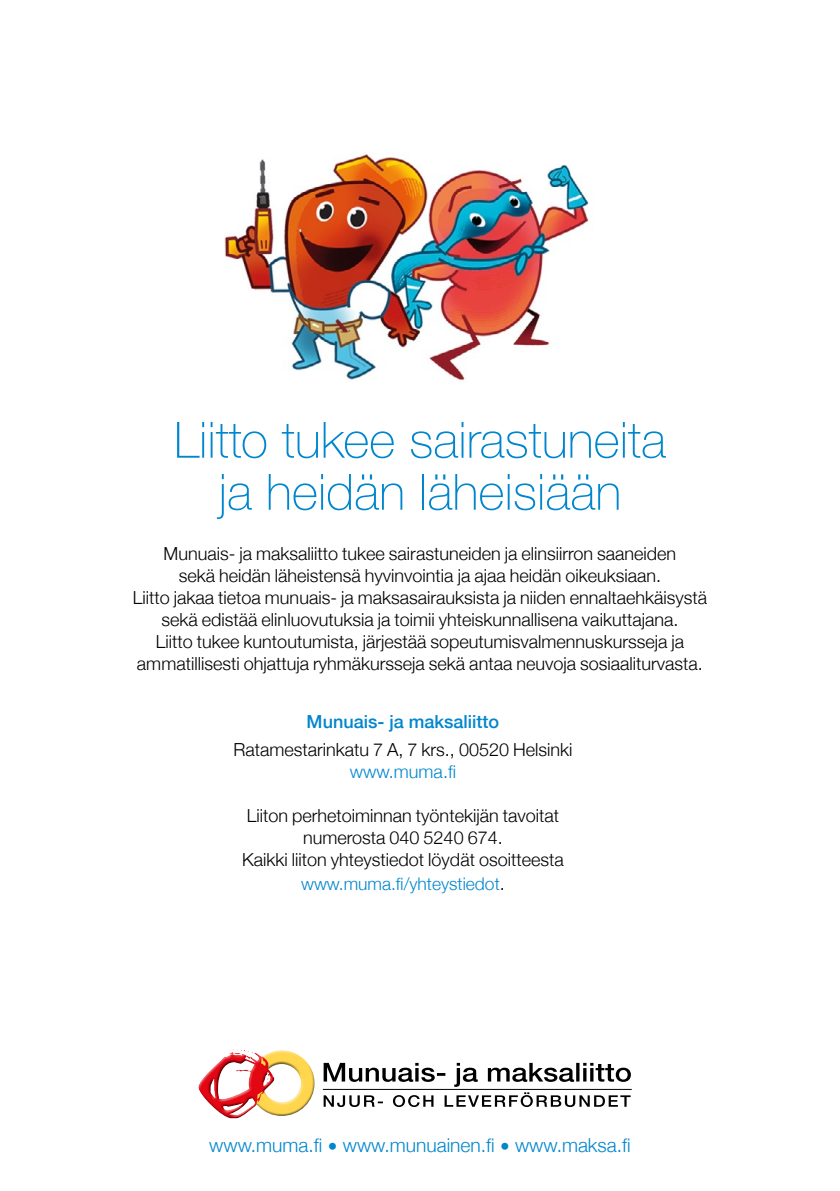
<style>
.page{position:relative;width:840px;height:1191px;background:#fff}
.page>*{position:absolute;margin:0;border:0;box-sizing:border-box;transform-origin:0 0}
.t1{font:100 50px/52px "Helvetica Neue";color:#0086ce;text-align:center}
.t2{font:300 19.2px "Helvetica Neue";color:#0086ce}
.t3{font:300 18px/22px "Helvetica Neue";color:#000;text-align:center}
.t4{font:500 18px "Helvetica Neue";color:#0086ce}
.t5{font:300 18px "Helvetica Neue";color:#0086ce}
.t6{font:300 17.4px "Helvetica Neue";color:#0086ce}
.s1{font-size:18px;color:#000}
</style>
<div class="page">
<div style="left:196px;top:1050px;width:122px;height:70px;background:#000;opacity:.55"></div>
<svg style="left:323px;top:1092px;width:307px;height:15px"></svg>
<hr style="left:323px;top:1089px;width:308px;height:1px;background:#000">
<svg style="left:323px;top:1062px;width:307px;height:24px"></svg>
<img style="left:224px;top:152px;width:365px;height:228px">
<h1 class="t1" style="left:174px;top:412px;width:493px">Liitto tukee sairastuneita ja heidän läheisiään</h1>
<p class="t3" style="left:133px;top:541px;width:575px">Munuais- ja maksaliitto tukee sairastuneiden ja elinsiirron saaneiden<br>sekä heidän läheistensä hyvinvointia ja ajaa heidän oikeuksiaan.<br>Liitto jakaa tietoa munuais- ja maksasairauksista ja niiden ennaltaehkäisystä sekä edistää elinluovutuksia ja toimii yhteiskunnallisena vaikuttajana.<br>Liitto tukee kuntoutumista, järjestää sopeutumisvalmennuskursseja ja ammatillisesti ohjattuja ryhmäkursseja sekä antaa neuvoja sosiaaliturvasta.</p>
<p class="t4" style="left:306px;top:707px;width:194px">Munuais- ja maksaliitto</p>
<p class="t3" style="left:233px;top:737px;width:340px">Ratamestarinkatu 7 A, 7 krs., 00520 Helsinki</p>
<p class="t5" style="left:349px;top:757px;width:108px">www.muma.fi</p>
<p class="t3" style="left:242px;top:803px;width:323px">Liiton perhetoiminnan työntekijän tavoitat numerosta 040 5240 674.<br>Kaikki liiton yhteystiedot löydät osoitteesta</p>
<p class="t6" style="left:301px;top:870px;width:205px">www.muma.fi/yhteystiedot<span class="s1">.</span></p>
<p class="t2" style="left:209px;top:1130px;width:422px">www.muma.fi • www.munuainen.fi • www.maksa.fi</p>
</div>
